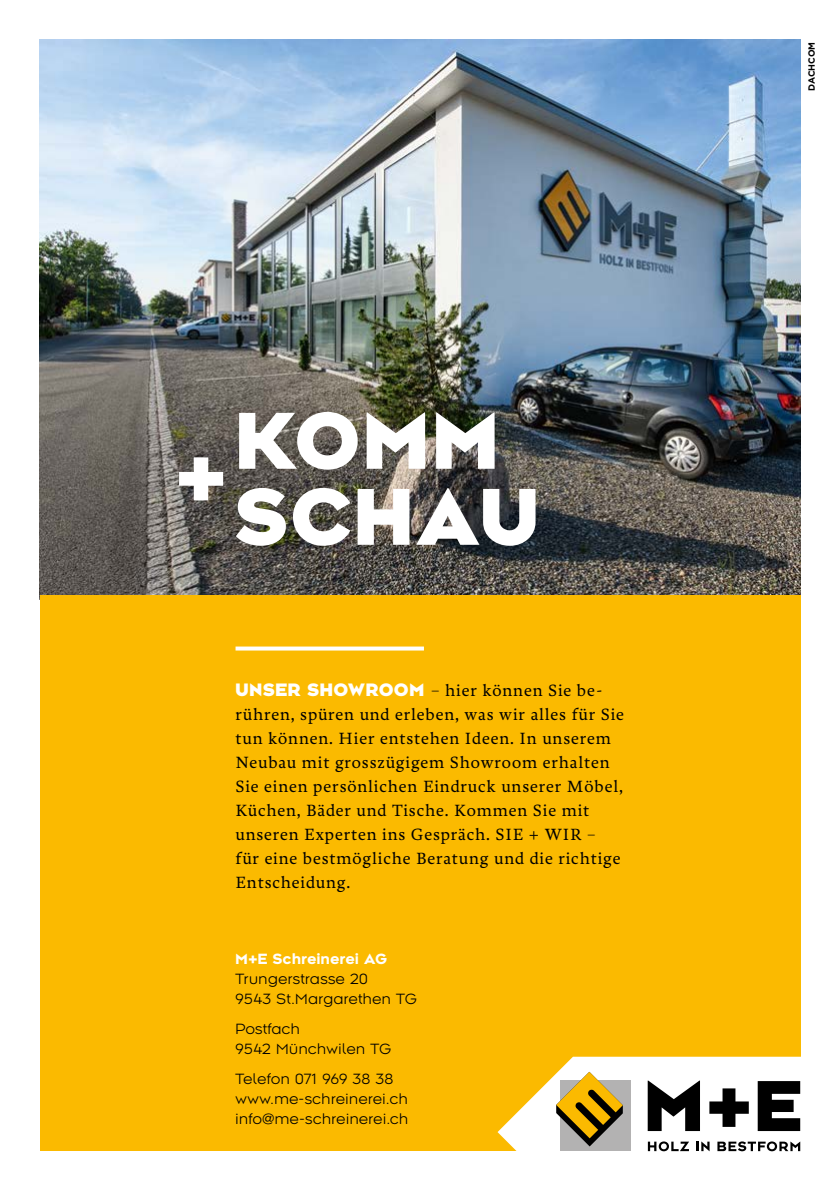
<style>
.page{position:relative;width:840px;height:1191px;background:#fff}
.page>*{position:absolute;margin:0;border:0;box-sizing:border-box;transform-origin:0 0}
.t1{font:900 76px/76px "Bonn BF";letter-spacing:.05em;color:#fff}
.t2{font:500 17px/24px "Freya";letter-spacing:.05em;color:#000}
.t3{font:300 14px/20px "Bonn BF";letter-spacing:.04em;color:#000}
.t4{font:700 14px "Bonn BF";letter-spacing:.04em;color:#fff}
.t5{font:700 9px "Gotham";letter-spacing:-.01em;color:#000}
.s1{font-family:"Bonn BF";font-weight:900;color:#fff}
</style>
<div class="page">
<img style="left:40px;top:40px;width:759px;height:555px">
<div style="left:40px;top:595px;width:759px;height:556px;background:#fbba00"></div>
<svg style="left:497px;top:1056px;width:304px;height:96px;fill:#fff"></svg>
<svg style="left:235px;top:646px;width:188px;height:4px"></svg>
<div style="left:560px;top:1080px;width:71px;height:71px;background:#b3b2b2"></div>
<svg style="left:647px;top:1080px;width:52px;height:51px"></svg>
<svg style="left:709px;top:1088px;width:39px;height:38px"></svg>
<svg style="left:757px;top:1081px;width:42px;height:50px"></svg>
<svg style="left:647px;top:1141px;width:41px;height:10px"></svg>
<svg style="left:696px;top:1141px;width:13px;height:10px"></svg>
<svg style="left:717px;top:1141px;width:82px;height:10px"></svg>
<svg style="left:556px;top:1071px;width:66px;height:75px"></svg>
<h1 class="t1" style="left:176px;top:440px;width:51px">+</h1>
<h1 class="t1" style="left:235px;top:404px;width:304px">KOMM<br>SCHAU</h1>
<p class="t2" style="left:235px;top:679px;width:390px"><span class="s1">UNSER SHOWROOM</span> – hier können Sie be&shy;rühren, spüren und erleben, was wir alles für Sie tun können. Hier entstehen Ideen. In unserem Neubau mit grosszügigem Showroom erhalten Sie einen persönlichen Eindruck unserer Möbel, Küchen, Bäder und Tische. Kommen Sie mit unseren Experten ins Gespräch. SIE + WIR –<br>für eine bestmögliche Beratung und die richtige Entscheidung.</p>
<p class="t4" style="left:235px;top:949px;width:153px">M+E Schreinerei AG</p>
<p class="t3" style="left:235px;top:969px;width:183px">Trungerstrasse 20<br>9543 St.Margarethen TG</p>
<p class="t3" style="left:235px;top:1019px;width:157px">Postfach<br>9542 Münchwilen TG</p>
<p class="t3" style="left:235px;top:1069px;width:174px">Telefon 071 969 38 38 www.me-schreinerei.ch info@me-schreinerei.ch</p>
<p class="t5" style="left:805px;top:91px;width:50px;rotate:-90deg">DACHCOM</p>
</div>
